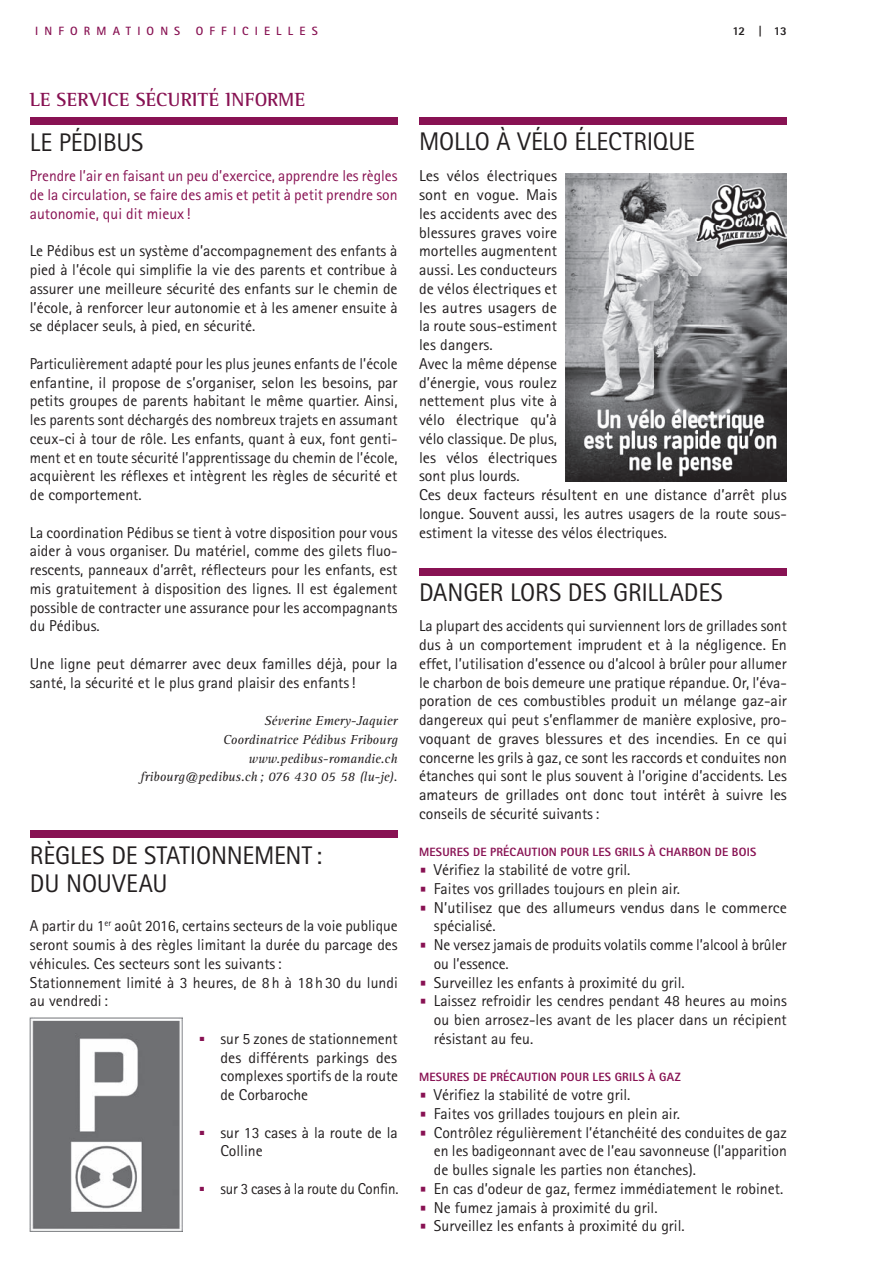
<style>
.page{position:relative;width:893px;height:1263px;background:#fff}
.page>*{position:absolute;margin:0;border:0;box-sizing:border-box;transform-origin:0 0}
.t1{font:25.5px/28.5px "Rotis Sans Serif";letter-spacing:-.01em;color:#231f20}
.t2{font:700 19.5px "Rotis Semi Serif";letter-spacing:.01em;color:#881253}
.t3{font:15.75px/18.8px "Rotis Sans Serif";color:#231f20;text-align:justify}
.t4{font:15.75px/18.8px "Rotis Sans Serif";color:#231f20;scale:1.04 1}
.t5{font:15.75px/18.8px "Rotis Sans Serif";color:#881253;text-align:justify}
.t6{font:15.75px "Rotis Sans Serif";color:#231f20;scale:.95 1}
.t7{font:italic 13.5px/18.8px "Rotis Serif";color:#231f20;text-align:right}
.t8{font:800 12px "Rotis Sans Serif";letter-spacing:.015em;color:#881253}
.t9{font:700 12px "Rotis Sans Serif";letter-spacing:.51em;color:#881253}
.t10{font:800 12px "Rotis Sans Serif";color:#231f20}
.s1{font-family:"Glypha LT Std";font-size:13.5px;color:#881253}
</style>
<div class="page">
<div style="left:30px;top:118px;width:368px;height:7px;background:#881253"></div>
<div style="left:419px;top:117px;width:368px;height:8px;background:#881253"></div>
<div style="left:30px;top:830px;width:368px;height:8px;background:#881253"></div>
<div style="left:419px;top:568px;width:368px;height:8px;background:#881253"></div>
<img style="left:30px;top:1017px;width:153px;height:214px">
<img style="left:566px;top:174px;width:221px;height:307px">
<p class="t9" style="left:35px;top:23px;width:146px">INFORMATIONS</p>
<p class="t9" style="left:196px;top:23px;width:123px">OFFICIELLES</p>
<p class="t10" style="left:732px;top:23px;width:56px">12 | 13</p>
<p class="t2" style="left:30px;top:88px;width:277px">LE SERVICE SÉCURITÉ INFORME</p>
<h1 class="t1" style="left:30px;top:127px;width:115px">LE PÉDIBUS</h1>
<p class="t5" style="left:30px;top:166px;width:369px">Prendre l’air en faisant un peu d’exercice, apprendre les règles de la circulation, se faire des amis et petit à petit prendre son autonomie, qui dit mieux !</p>
<p class="t3" style="left:30px;top:241px;width:369px">Le Pédibus est un système d’accompagnement des enfants à pied à l’école qui simplifie la vie des parents et contribue à assurer une meilleure sécurité des enfants sur le chemin de l’école, à renforcer leur autonomie et à les amener ensuite à se déplacer seuls, à pied, en sécurité.</p>
<p class="t3" style="left:30px;top:354px;width:369px">Particulièrement adapté pour les plus jeunes enfants de l’école enfantine, il propose de s’organiser, selon les besoins, par petits groupes de parents habitant le même quartier. Ainsi, les parents sont déchargés des nombreux trajets en assumant ceux-ci à tour de rôle. Les enfants, quant à eux, font genti&shy;ment et en toute sécurité l’apprentissage du chemin de l’école, acquièrent les réflexes et intègrent les règles de sécurité et de comportement.</p>
<p class="t3" style="left:30px;top:523px;width:369px">La coordination Pédibus se tient à votre disposition pour vous aider à vous organiser. Du matériel, comme des gilets fluo&shy;rescents, panneaux d’arrêt, réflecteurs pour les enfants, est mis gratuitement à disposition des lignes. Il est également possible de contracter une assurance pour les accompagnants du Pédibus.</p>
<p class="t3" style="left:30px;top:654px;width:369px">Une ligne peut démarrer avec deux familles déjà, pour la santé, la sécurité et le plus grand plaisir des enfants !</p>
<p class="t7" style="left:140px;top:712px;width:259px">Séverine Emery-Jaquier<br>Coordinatrice Pédibus Fribourg www.pedibus-romandie.ch fribourg@pedibus.ch ; 076 430 05 58 (lu-je).</p>
<h1 class="t1" style="left:30px;top:840px;width:294px">RÈGLES DE STATIONNEMENT :<br>DU NOUVEAU</h1>
<p class="t3" style="left:30px;top:916px;width:369px;text-align:left">A partir du 1<sup>er</sup> août 2016, certains secteurs de la voie publique seront soumis à des règles limitant la durée du parcage des véhicules. Ces secteurs sont les suivants :<br>Stationnement limité à 3 heures, de 8 h à 18 h 30 du lundi au vendredi :</p>
<p class="t3" style="left:220px;top:1029px;width:179px;text-indent:-21px"><sup>■</sup> sur 5 zones de stationnement des différents parkings des complexes sportifs de la route de Corbaroche</p>
<p class="t3" style="left:220px;top:1123px;width:179px;text-indent:-21px"><sup>■</sup> sur 13 cases à la route de la<br>Colline</p>
<p class="t6" style="left:200px;top:1179px;width:211px"><sup>■</sup> sur 3 cases à la route du Confin.</p>
<h1 class="t1" style="left:419px;top:127px;width:277px">MOLLO À VÉLO ÉLECTRIQUE</h1>
<p class="t4" style="left:419px;top:166px;width:355px">Les vélos électriques<br>sont en vogue. Mais<br>les accidents avec des<br>blessures graves voire<br>mortelles augmentent<br>aussi. Les conducteurs<br>de vélos électriques et<br>les autres usagers de<br>la route sous-estiment<br>les dangers.<br>Avec la même dépense<br>d’énergie, vous roulez<br>nettement plus vite à<br>vélo électrique qu’à<br>vélo classique. De plus,<br>les vélos électriques<br>sont plus lourds.<br>Ces deux facteurs résultent en une distance d’arrêt plus longue. Souvent aussi, les autres usagers de la route sous&shy;estiment la vitesse des vélos électriques.</p>
<h1 class="t1" style="left:419px;top:578px;width:305px">DANGER LORS DES GRILLADES</h1>
<p class="t3" style="left:419px;top:616px;width:369px">La plupart des accidents qui surviennent lors de grillades sont dus à un comportement imprudent et à la négligence. En effet, l’utilisation d’essence ou d’alcool à brûler pour allumer le charbon de bois demeure une pratique répandue. Or, l’éva&shy;poration de ces combustibles produit un mélange gaz-air dangereux qui peut s’enflammer de manière explosive, pro&shy;voquant de graves blessures et des incendies. En ce qui concerne les grils à gaz, ce sont les raccords et conduites non étanches qui sont le plus souvent à l’origine d’accidents. Les amateurs de grillades ont donc tout intérêt à suivre les conseils de sécurité suivants :</p>
<p class="t8" style="left:419px;top:845px;width:339px">MESURES DE PRÉCAUTION POUR LES GRILS À CHARBON DE BOIS</p>
<p class="t3" style="left:419px;top:860px;width:213px"><span class="s1">•</span> Vérifiez la stabilité de votre gril.</p>
<p class="t3" style="left:419px;top:879px;width:262px"><span class="s1">•</span> Faites vos grillades toujours en plein air.</p>
<p class="t3" style="left:434px;top:898px;width:354px;text-indent:-15px"><span class="s1">•</span> N’utilisez que des allumeurs vendus dans le commerce spécialisé.</p>
<p class="t3" style="left:434px;top:935px;width:354px;text-indent:-15px"><span class="s1">•</span> Ne versez jamais de produits volatils comme l’alcool à brûler ou l’essence.</p>
<p class="t3" style="left:419px;top:973px;width:267px"><span class="s1">•</span> Surveillez les enfants à proximité du gril.</p>
<p class="t3" style="left:434px;top:991px;width:354px;text-indent:-15px"><span class="s1">•</span> Laissez refroidir les cendres pendant 48 heures au moins ou bien arrosez-les avant de les placer dans un récipient résistant au feu.</p>
<p class="t8" style="left:419px;top:1070px;width:263px">MESURES DE PRÉCAUTION POUR LES GRILS À GAZ</p>
<p class="t3" style="left:419px;top:1085px;width:213px"><span class="s1">•</span> Vérifiez la stabilité de votre gril.</p>
<p class="t3" style="left:419px;top:1104px;width:262px"><span class="s1">•</span> Faites vos grillades toujours en plein air.</p>
<p class="t3" style="left:434px;top:1123px;width:354px;text-indent:-15px"><span class="s1">•</span> Contrôlez régulièrement l’étanchéité des conduites de gaz en les badigeonnant avec de l’eau savonneuse (l’apparition de bulles signale les parties non étanches).</p>
<p class="t3" style="left:419px;top:1179px;width:366px"><span class="s1">•</span> En cas d’odeur de gaz, fermez immédiatement le robinet.</p>
<p class="t3" style="left:419px;top:1198px;width:240px"><span class="s1">•</span> Ne fumez jamais à proximité du gril.</p>
<p class="t3" style="left:419px;top:1216px;width:267px"><span class="s1">•</span> Surveillez les enfants à proximité du gril.</p>
</div>
